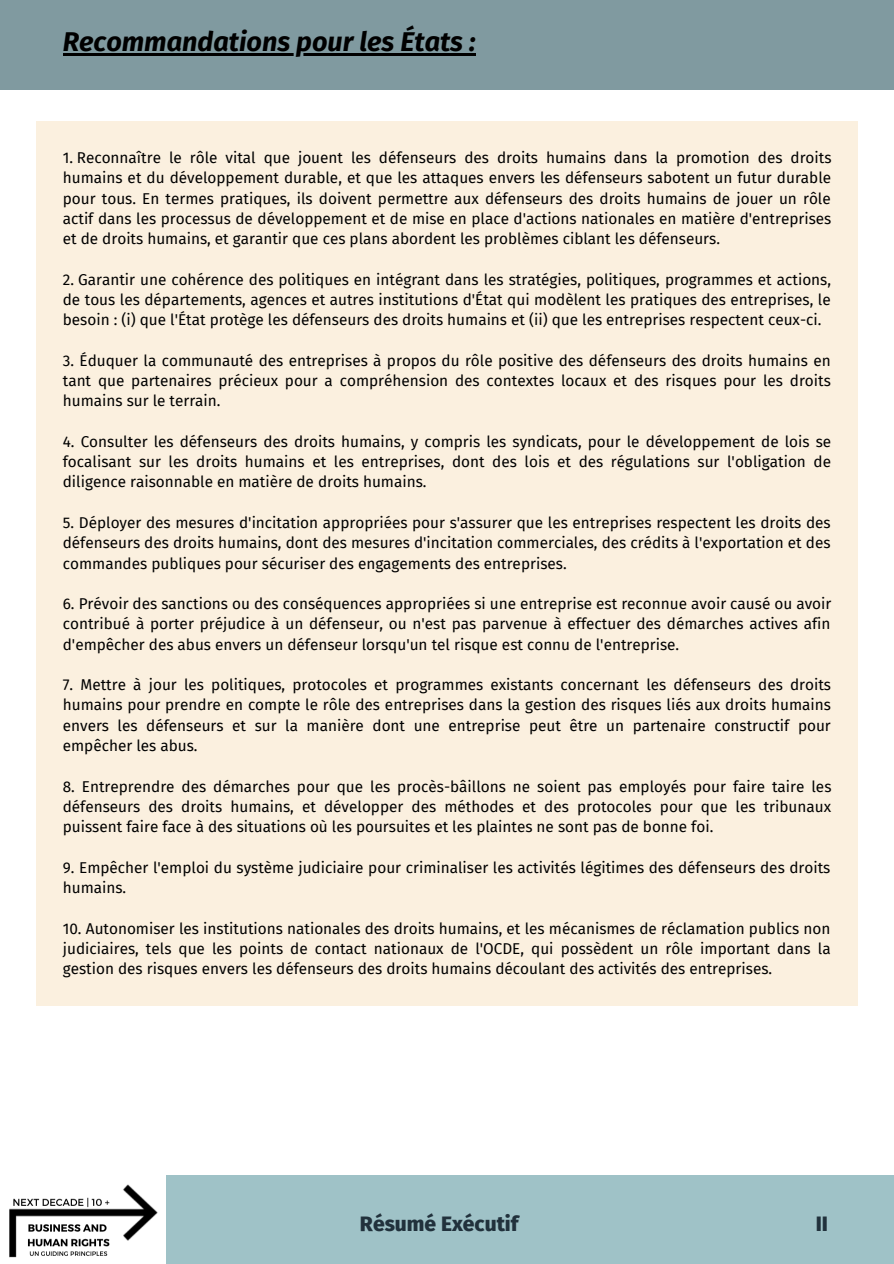
<style>
.page{position:relative;width:894px;height:1264px;background:#fff}
.page>*{position:absolute;margin:0;border:0;box-sizing:border-box;transform-origin:0 0}
.t1{font:italic 700 27px "Fira Sans";color:#000}
.t2{font:800 21px "Fira Sans";color:#21313c}
.t3{font:15.3px/20.2px "Fira Sans";color:#000;text-align:justify}
.s1{color:#fbedd8}
</style>
<div class="page">
<div style="left:0;top:1175px;width:893px;height:88px;background:#9fc2c7"></div>
<div style="left:37px;top:121px;width:820px;height:884px;background:#fbf0df"></div>
<img style="left:0;top:1175px;width:166px;height:88px">
<div style="left:0;top:0;width:893px;height:89px;background:#809aa0"></div>
<hr style="left:63px;top:53px;width:412px;height:3px;background:#000">
<p class="t1" style="left:63px;top:26px;width:414px">Recommandations pour les États :</p>
<p class="t3" style="left:63px;top:148px;width:770px">1.<span class="s1">.</span>Reconnaître le rôle vital que jouent les défenseurs des droits humains dans la promotion des droits humains et du développement durable, et que les attaques envers les défenseurs sabotent un futur durable pour tous. En termes pratiques, ils doivent permettre aux défenseurs des droits humains de jouer un rôle actif dans les processus de développement et de mise en place d'actions nationales en matière d'entreprises et de droits humains, et garantir que ces plans abordent les problèmes ciblant les défenseurs.</p>
<p class="t3" style="left:63px;top:269px;width:769px">2. Garantir une cohérence des politiques en intégrant dans les stratégies, politiques, programmes et actions, de tous les départements, agences et autres institutions d'État qui modèlent les pratiques des entreprises, le besoin : (i) que l'État protège les défenseurs des droits humains et (ii) que les entreprises respectent ceux-ci.</p>
<p class="t3" style="left:63px;top:350px;width:769px">3. Éduquer la communauté des entreprises à propos du rôle positive des défenseurs des droits humains en tant que partenaires précieux pour a compréhension des contextes locaux et des risques pour les droits humains sur le terrain.</p>
<p class="t3" style="left:63px;top:431px;width:769px">4. Consulter les défenseurs des droits humains, y compris les syndicats, pour le développement de lois se focalisant sur les droits humains et les entreprises, dont des lois et des régulations sur l'obligation de diligence raisonnable en matière de droits humains.</p>
<p class="t3" style="left:63px;top:512px;width:769px">5. Déployer des mesures d'incitation appropriées pour s'assurer que les entreprises respectent les droits des défenseurs des droits humains, dont des mesures d'incitation commerciales, des crédits à l'exportation et des commandes publiques pour sécuriser des engagements des entreprises.</p>
<p class="t3" style="left:63px;top:594px;width:769px">6. Prévoir des sanctions ou des conséquences appropriées si une entreprise est reconnue avoir causé ou avoir contribué à porter préjudice à un défenseur, ou n'est pas parvenue à effectuer des démarches actives afin d'empêcher des abus envers un défenseur lorsqu'un tel risque est connu de l'entreprise.</p>
<p class="t3" style="left:63px;top:675px;width:769px">7. Mettre à jour les politiques, protocoles et programmes existants concernant les défenseurs des droits humains pour prendre en compte le rôle des entreprises dans la gestion des risques liés aux droits humains envers les défenseurs et sur la manière dont une entreprise peut être un partenaire constructif pour empêcher les abus.</p>
<p class="t3" style="left:63px;top:776px;width:770px">8. Entreprendre des démarches pour que les procès-bâillons ne soient pas employés pour faire taire les défenseurs des droits humains, et développer des méthodes et des protocoles pour que les tribunaux puissent faire face à des situations où les poursuites et les plaintes ne sont pas de bonne foi.</p>
<p class="t3" style="left:63px;top:857px;width:769px">9. Empêcher l'emploi du système judiciaire pour criminaliser les activités légitimes des défenseurs des droits humains.</p>
<p class="t3" style="left:63px;top:918px;width:769px">10. Autonomiser les institutions nationales des droits humains, et les mécanismes de réclamation publics non judiciaires, tels que les points de contact nationaux de l'OCDE, qui possèdent un rôle important dans la gestion des risques envers les défenseurs des droits humains découlant des activités des entreprises.</p>
<p class="t2" style="left:360px;top:1211px;width:160px">Résumé Exécutif</p>
<p class="t2" style="left:815px;top:1211px;width:14px">II</p>
</div>
